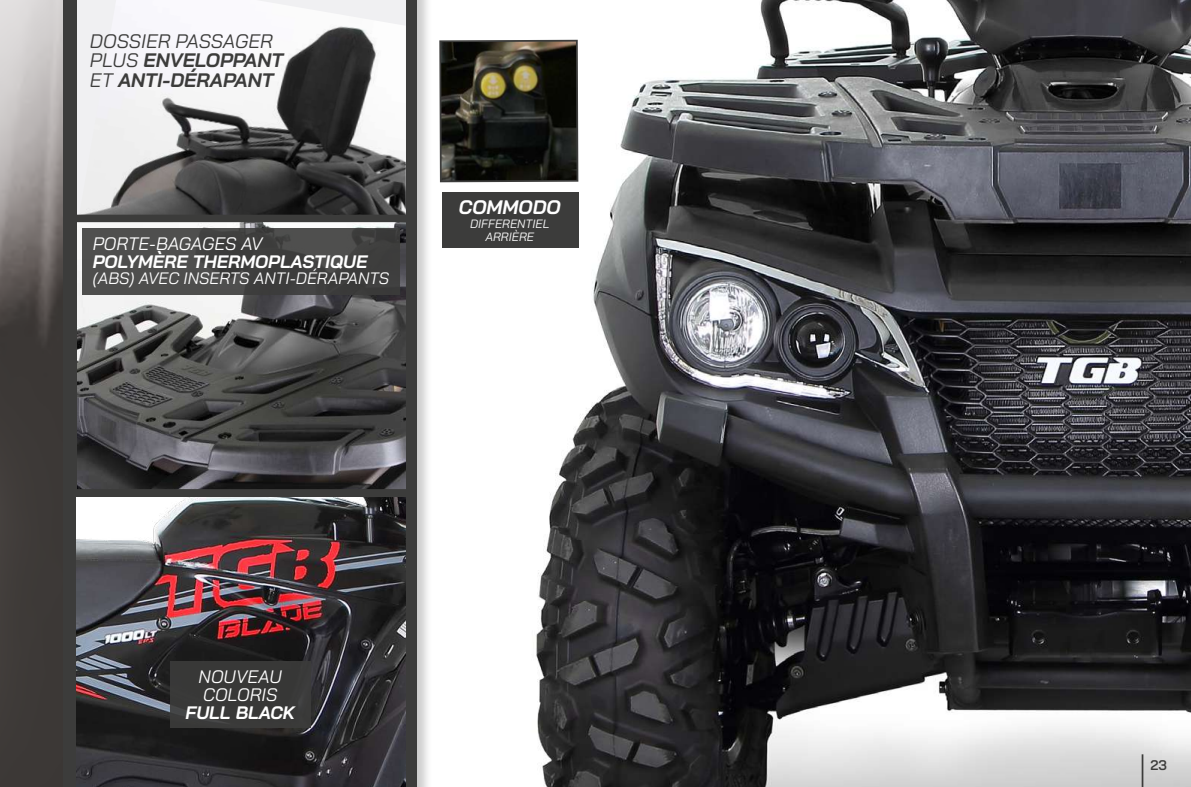
<style>
.page{position:relative;width:1191px;height:787px;background:#fff}
.page>*{position:absolute;margin:0;border:0;box-sizing:border-box;transform-origin:0 0}
.t1{font:italic 700 19.5px/19.5px "Bai Jamjuree";color:#3c3c3b}
.t2{font:italic 700 19.5px "Bai Jamjuree";color:#fff}
.t3{font:italic 700 18px "Bai Jamjuree";color:#fff}
.t4{font:italic 18px/18px "Bai Jamjuree";color:#fff}
.t5{font:italic 16.5px "Bai Jamjuree";color:#fff}
.t6{font:600 13.95px "Bai Jamjuree";color:#3c3c3b}
.t7{font:italic 12px/13.5px "Bai Jamjuree";color:#fff;text-align:center}
.s1{font-weight:400}
</style>
<div class="page">
<img style="left:0;top:0;width:63px;height:787px">
<img style="left:536px;top:0;width:655px;height:787px">
<div style="left:63px;top:0;width:370px;height:787px;background:#000;opacity:.2"></div>
<div style="left:64px;top:0;width:353px;height:787px;background:#3c3c3b"></div>
<img style="left:76px;top:497px;width:329px;height:290px">
<div style="left:442px;top:192px;width:136px;height:56px;background:#3c3c3b"></div>
<svg style="left:439px;top:39px;width:140px;height:144px"></svg>
<div style="left:170px;top:661px;width:140px;height:67px;background:#3c3c3b"></div>
<img style="left:77px;top:222px;width:329px;height:267px">
<img style="left:79px;top:0;width:327px;height:215px">
<div style="left:82px;top:228px;width:318px;height:67px;background:linear-gradient(to bottom,#484847,#454444)"></div>
<hr style="left:1141px;top:754px;width:2px;height:33px;background:#3c3c3b">
<p class="t1" style="left:90px;top:31px;width:195px"><span class="s1">DOSSIER PASSAGER<br>PLUS</span> ENVELOPPANT<br><span class="s1">ET</span> ANTI-DÉRAPANT</p>
<p class="t4" style="left:93px;top:234px;width:171px">PORTE-BAGAGES AV</p>
<p class="t3" style="left:93px;top:251px;width:276px">POLYMÈRE THERMOPLASTIQUE</p>
<p class="t5" style="left:93px;top:264px;width:298px">(ABS) AVEC INSERTS ANTI-DÉRAPANTS</p>
<p class="t2" style="left:459px;top:196px;width:103px">COMMODO</p>
<p class="t7" style="left:470px;top:216px;width:81px">DIFFERENTIEL<br>ARRIÈRE</p>
<p class="t4" style="left:199px;top:667px;width:85px">NOUVEAU<br>COLORIS</p>
<p class="t3" style="left:185px;top:702px;width:111px">FULL BLACK</p>
<p class="t6" style="left:1150px;top:757px;width:18px">23</p>
</div>
